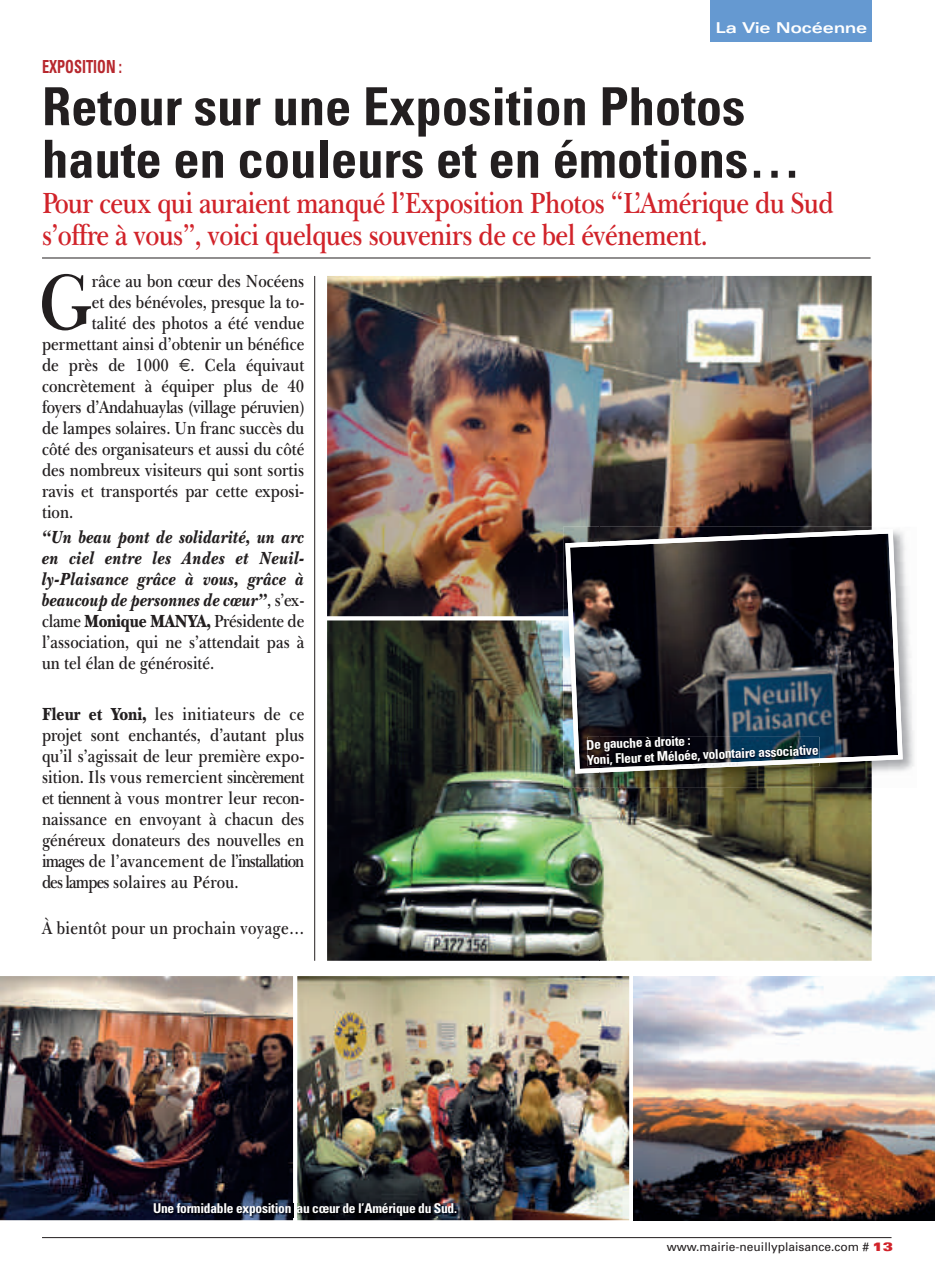
<style>
.page{position:relative;width:935px;height:1275px;background:#fff}
.page>*{position:absolute;margin:0;border:0;box-sizing:border-box;transform-origin:0 0}
.t1{font:600 80.55px "New Baskerville IT Cby BT";color:#231f20;scale:.85 1}
.t2{font:700 condensed 52.5px/52.5px "Univers";color:#231f20}
.t3{font:600 30px/31.5px "New Baskerville IT Cby BT";letter-spacing:-.02em;color:#d1232a;scale:.85 1}
.t4{font:600 18px/21px "New Baskerville IT Cby BT";color:#231f20;text-align:justify;scale:.85 1}
.t5{font:italic 900 18px/21px "New Baskerville IT Cby BT";color:#231f20;text-align:justify;scale:.85 1}
.t6{font:600 18px "New Baskerville IT Cby BT";letter-spacing:-.02em;color:#231f20;scale:.85 1}
.t7{font:600 18px "New Baskerville IT Cby BT";letter-spacing:.02em;color:#231f20;scale:.85 1}
.t8{font:700 condensed 18px "Univers";color:#b7282e;scale:.8 1}
.t9{font:700 expanded 15px "Univers";color:#fff}
.t10{font:700 condensed 13.5px/15.6px "Univers";letter-spacing:-.02em;color:#fff}
.t11{font:12px "Univers";color:#231f20}
.s1{font-family:"Euro Sans";font-weight:400}
.s2{font-weight:600;font-style:normal}
.s3{font-style:normal}
.s4{font-weight:900}
.s5{font-weight:900;font-stretch:expanded;color:#d1232a}
</style>
<div class="page">
<hr style="left:42px;top:1237px;width:849px;height:1px;background:#231f20">
<hr style="left:314px;top:276px;width:1px;height:684px;background:#231f20">
<div style="left:710px;top:0;width:161px;height:42px;background:#6599d1"></div>
<hr style="left:42px;top:258px;width:828px;height:1px;background:#231f20">
<img style="left:327px;top:276px;width:544px;height:340px">
<img style="left:327px;top:620px;width:544px;height:340px">
<img style="left:0;top:976px;width:293px;height:244px">
<img style="left:297px;top:976px;width:332px;height:244px">
<img style="left:633px;top:976px;width:301px;height:244px">
<img style="left:563px;top:527px;width:351px;height:261px">
<img style="left:563px;top:527px;width:308px;height:89px">
<img style="left:563px;top:620px;width:308px;height:168px">
<img style="left:565px;top:529px;width:337px;height:244px">
<img style="left:587px;top:737px;width:232px;height:29px">
<img style="left:644px;top:758px;width:175px;height:8px">
<img style="left:155px;top:1203px;width:303px;height:14px">
<p class="t9" style="left:715px;top:22px;width:153px">La Vie Nocéenne</p>
<p class="t8" style="left:42px;top:60px;width:102px">EXPOSITION :</p>
<h2 class="t2" style="left:42px;top:85px;width:760px">Retour sur une Exposition Photos haute en couleurs et en émotions…</h2>
<h3 class="t3" style="left:42px;top:191px;width:932px">Pour ceux qui auraient manqué l’Exposition Photos “L’Amérique du Sud s’offre à vous”, voici quelques souvenirs de ce bel événement.</h3>
<h1 class="t1" style="left:39px;top:272px;width:63px">G</h1>
<p class="t4" style="left:92px;top:272px;width:251px">râce au bon cœur des Nocéens</p>
<p class="t4" style="left:92px;top:293px;width:251px">et des bénévoles, presque la to-</p>
<p class="t4" style="left:92px;top:314px;width:251px">talité des photos a été vendue</p>
<p class="t4" style="left:42px;top:335px;width:310px">permettant ainsi d’obtenir un bénéfice</p>
<p class="t4" style="left:42px;top:356px;width:310px">de près de 1000 <span class="s1">€</span>. Cela équivaut</p>
<p class="t4" style="left:42px;top:377px;width:310px">concrètement à équiper plus de 40</p>
<p class="t6" style="left:42px;top:400px;width:310px">foyers d’Andahuaylas (village péruvien)</p>
<p class="t4" style="left:42px;top:419px;width:310px">de lampes solaires. Un franc succès du</p>
<p class="t4" style="left:42px;top:440px;width:310px">côté des organisateurs et aussi du côté</p>
<p class="t4" style="left:42px;top:461px;width:310px">des nombreux visiteurs qui sont sortis</p>
<p class="t4" style="left:42px;top:482px;width:310px">ravis et transportés par cette exposi-</p>
<p class="t4" style="left:42px;top:503px;width:38px">tion.</p>
<p class="t5" style="left:42px;top:529px;width:310px">“Un beau pont de solidarité, un arc en ciel entre les Andes et Neuil&shy;ly-Plaisance grâce à vous, grâce à beaucoup de personnes de cœur”<span class="s2">, s’ex&shy;clame</span> <span class="s3">Monique MANYA,</span> <span class="s2">Présidente de l’association, qui ne s’attendait pas à un tel élan de générosité.</span></p>
<p class="t4" style="left:42px;top:705px;width:310px"><span class="s4">Fleur et Yoni,</span> les initiateurs de ce projet sont enchantés, d’autant plus qu’il s’agissait de leur première expo&shy;sition. Ils vous remercient sincèrement et tiennent à vous montrer leur recon&shy;naissance en envoyant à chacun des généreux donateurs des nouvelles en images de l’avancement de l’installation des lampes solaires au Pérou.</p>
<p class="t7" style="left:42px;top:921px;width:310px">À bientôt pour un prochain voyage…</p>
<p class="t10" style="left:585px;top:738px;width:233px;rotate:-3deg">De gauche à droite :<br>Yoni, Fleur et Méloée, volontaire associative</p>
<p class="t10" style="left:153px;top:1201px;width:305px">Une formidable exposition au cœur de l’Amérique du Sud.</p>
<p class="t11" style="left:666px;top:1242px;width:227px">www.mairie-neuillyplaisance.com # <span class="s5">13</span></p>
</div>
